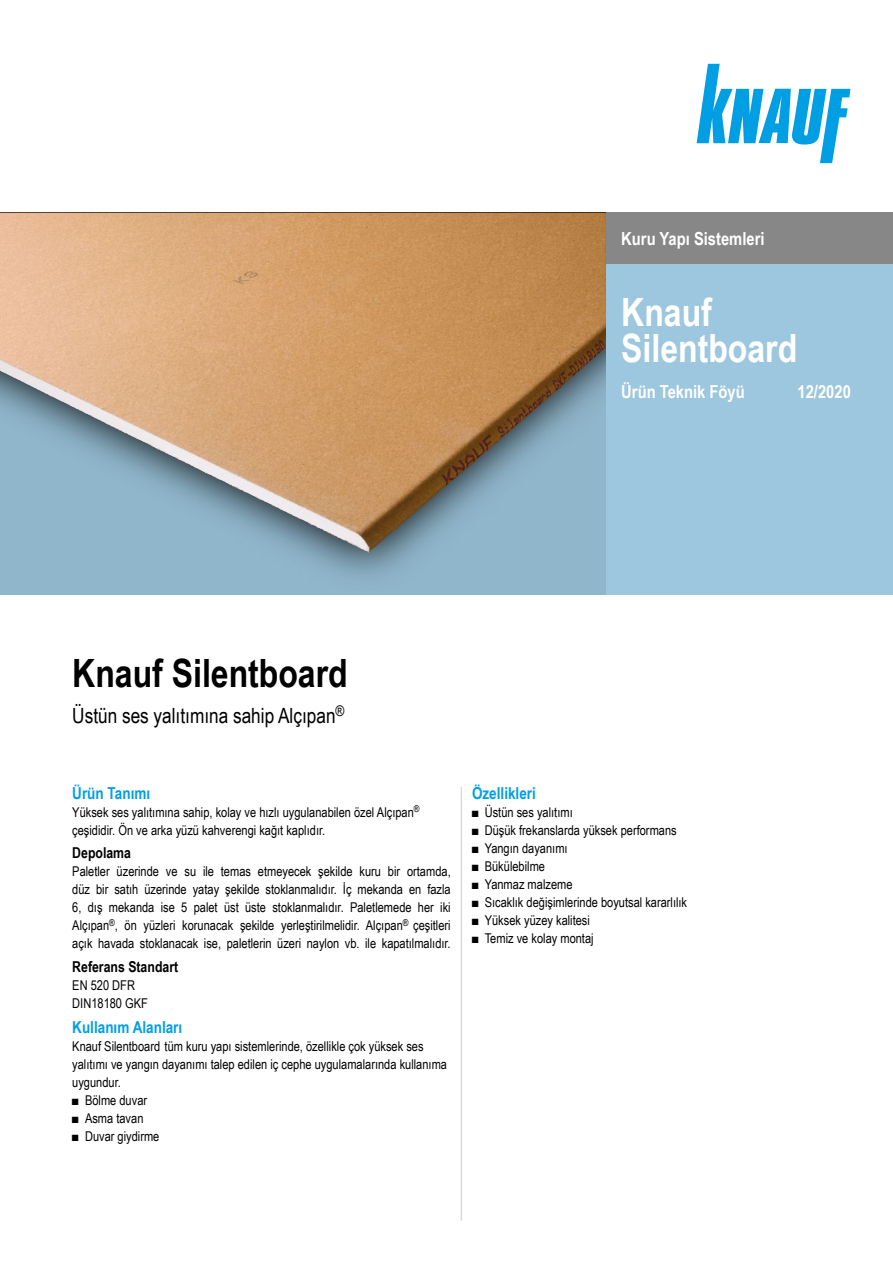
<style>
.page{position:relative;width:893px;height:1263px;background:#fff}
.page>*{position:absolute;margin:0;border:0;box-sizing:border-box;transform-origin:0 0}
.t1{font:700 39px "Arial Narrow";color:#000}
.t2{font:700 39px/36.5px "Arial Narrow";color:#fff}
.t3{font:21px "Arial Narrow";color:#000}
.t4{font:700 18px "Arial Narrow";color:#fff}
.t5{font:700 16.5px "Arial Narrow";color:#009fe3}
.t6{font:700 15px "Arial Narrow";color:#000}
.t7{font:13.5px/18px "Arial Narrow";color:#000}
</style>
<div class="page">
<div style="left:606px;top:213px;width:287px;height:382px;background:#9dc7de"></div>
<div style="left:606px;top:213px;width:287px;height:51px;background:#878787"></div>
<svg style="left:697px;top:64px;width:153px;height:99px"></svg>
<svg style="left:0;top:213px;width:606px;height:377px;background:#b19f88"></svg>
<img style="left:0;top:213px;width:129px;height:222px">
<hr style="left:461px;top:787px;width:1px;height:433px;background:#dadada">
<h3 class="t4" style="left:621px;top:225px;width:145px">Kuru Yapı Sistemleri</h3>
<h1 class="t2" style="left:621px;top:292px;width:177px">Knauf<br>Silentboard</h1>
<h3 class="t4" style="left:621px;top:378px;width:125px">Ürün Teknik Föyü</h3>
<h3 class="t4" style="left:797px;top:378px;width:55px">12/2020</h3>
<h1 class="t1" style="left:72px;top:644px;width:277px">Knauf Silentboard</h1>
<h2 class="t3" style="left:72px;top:700px;width:274px">Üstün ses yalıtımına sahip Alçıpan<sup>®</sup></h2>
<p class="t5" style="left:72px;top:780px;width:79px">Ürün Tanımı</p>
<p class="t7" style="left:72px;top:802px;width:349px">Yüksek ses yalıtımına sahip, kolay ve hızlı uygulanabilen özel Alçıpan<sup>® </sup>çeşididir. Ön ve arka yüzü kahverengi kağıt kaplıdır.</p>
<p class="t6" style="left:72px;top:841px;width:60px">Depolama</p>
<p class="t7" style="left:72px;top:862px;width:380px;text-align:justify">Paletler üzerinde ve su ile temas etmeyecek şekilde kuru bir ortamda, düz bir satıh üzerinde yatay şekilde stoklanmalıdır. İç mekanda en fazla 6, dış mekanda ise 5 palet üst üste stoklanmalıdır. Paletlemede her iki Alçıpan<sup>®</sup>, ön yüzleri korunacak şekilde yerleştirilmelidir. Alçıpan<sup>®</sup> çeşitleri açık havada stoklanacak ise, paletlerin üzeri naylon vb. ile kapatılmalıdır.</p>
<p class="t6" style="left:72px;top:955px;width:107px">Referans Standart</p>
<p class="t7" style="left:72px;top:975px;width:77px">EN 520 DFR<br>DIN18180 GKF</p>
<p class="t5" style="left:72px;top:1015px;width:112px">Kullanım Alanları</p>
<p class="t7" style="left:72px;top:1037px;width:376px">Knauf Silentboard tüm kuru yapı sistemlerinde, özellikle çok yüksek ses yalıtımı ve yangın dayanımı talep edilen iç cephe uygulamalarında kullanıma uygundur.</p>
<p class="t7" style="left:72px;top:1091px;width:76px">■ Bölme duvar</p>
<p class="t7" style="left:72px;top:1109px;width:73px">■ Asma tavan</p>
<p class="t7" style="left:72px;top:1127px;width:89px">■ Duvar giydirme</p>
<p class="t5" style="left:472px;top:780px;width:65px">Özellikleri</p>
<p class="t7" style="left:472px;top:802px;width:102px">■ Üstün ses yalıtımı</p>
<p class="t7" style="left:472px;top:820px;width:206px">■ Düşük frekanslarda yüksek performans</p>
<p class="t7" style="left:472px;top:838px;width:97px">■ Yangın dayanımı</p>
<p class="t7" style="left:472px;top:856px;width:75px">■ Bükülebilme</p>
<p class="t7" style="left:472px;top:874px;width:102px">■ Yanmaz malzeme</p>
<p class="t7" style="left:472px;top:892px;width:217px">■ Sıcaklık değişimlerinde boyutsal kararlılık</p>
<p class="t7" style="left:472px;top:910px;width:119px">■ Yüksek yüzey kalitesi</p>
<p class="t7" style="left:472px;top:928px;width:123px">■ Temiz ve kolay montaj</p>
</div>
